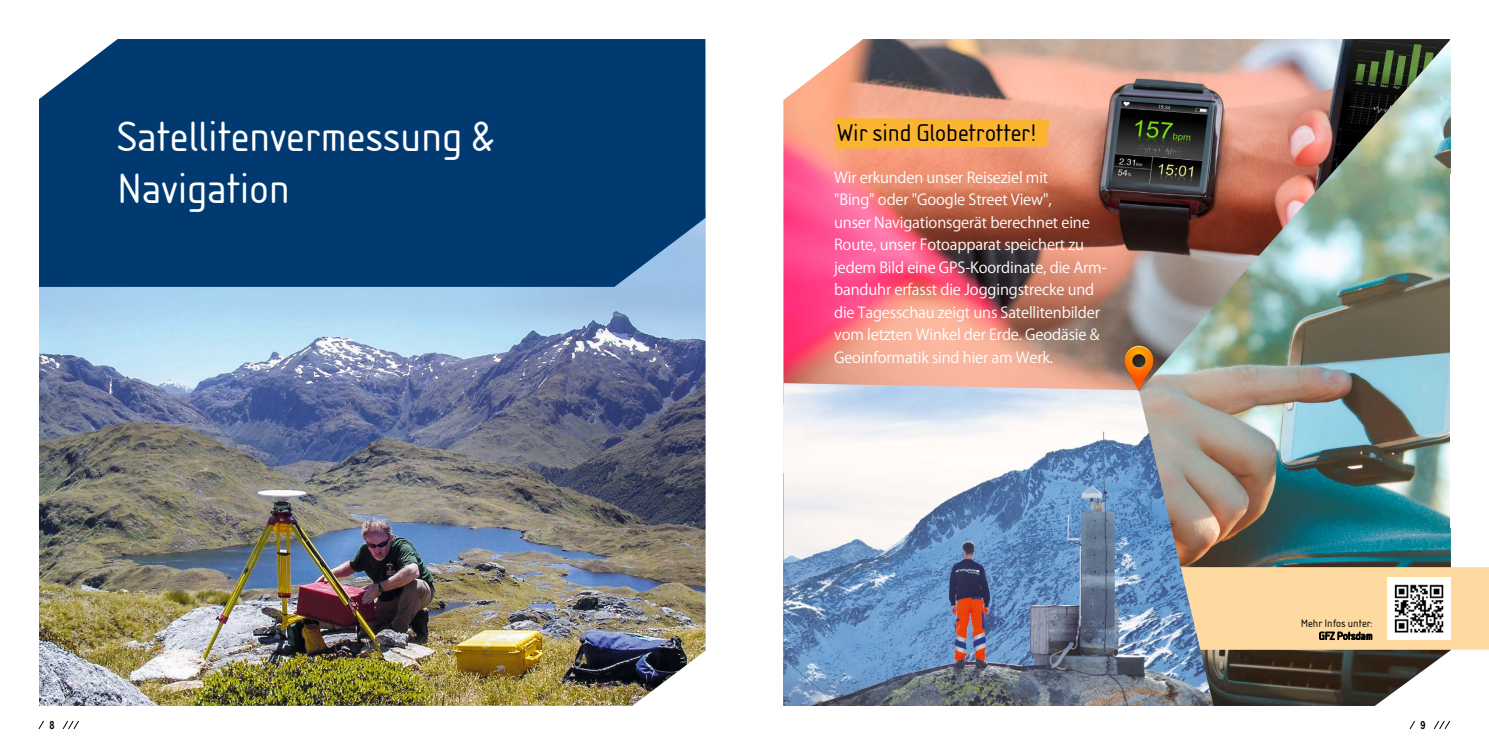
<style>
.page{position:relative;width:1489px;height:745px;background:#fff}
.page>*{position:absolute;margin:0;border:0;box-sizing:border-box;transform-origin:0 0}
.t1{font:43.75px/52.5px "Isonorm D";color:#fff}
.t2{font:25px "Isonorm D";color:#000}
.t3{font:15px/22.5px "Koz Go Pr 6 N";letter-spacing:-.01em;color:#fff}
.t4{font:11.25px/12.5px "Isonorm D";color:#000;text-align:right}
.t5{font:700 11.25px "Arial Narrow";color:#000}
</style>
<div class="page">
<svg style="left:38px;top:720px;width:6px;height:9px"></svg>
<svg style="left:62px;top:720px;width:17px;height:9px"></svg>
<svg style="left:1409px;top:720px;width:6px;height:9px"></svg>
<svg style="left:1433px;top:720px;width:17px;height:9px"></svg>
<img style="left:39px;top:287px;width:666px;height:418px">
<div style="left:39px;top:39px;width:666px;height:248px;background:#003a71"></div>
<div style="left:118px;top:120px;width:300px;height:31px;background:#003a71"></div>
<svg style="left:424px;top:129px;width:36px;height:31px"></svg>
<svg style="left:473px;top:121px;width:21px;height:30px"></svg>
<div style="left:121px;top:173px;width:166px;height:39px;background:#003a71"></div>
<img style="left:784px;top:39px;width:666px;height:666px">
<svg style="left:834px;top:118px;width:215px;height:31px;background:#f9b235"></svg>
<svg style="left:1213px;top:566px;width:275px;height:83px;background:#edd0a3"></svg>
<img style="left:783px;top:383px;width:430px;height:322px">
<img style="left:1159px;top:210px;width:292px;height:346px">
<img style="left:1116px;top:345px;width:45px;height:46px">
<div style="left:1450px;top:174px;width:38px;height:353px;background:#fff"></div>
<h1 class="t1" style="left:117px;top:110px;width:378px">Satellitenvermessung &amp;<br>Navigation</h1>
<h2 class="t2" style="left:837px;top:119px;width:200px">Wir sind Globetrotter!</h2>
<p class="t3" style="left:834px;top:166px;width:274px">Wir erkunden unser Reiseziel mit<br>"Bing" oder "Google Street View",<br>unser Navigationsgerät berechnet eine Route, unser Fotoapparat speichert zu jedem Bild eine GPS-Koordinate, die Arm&shy;banduhr erfasst die Joggingstrecke und die Tagesschau zeigt uns Satellitenbilder vom letzten Winkel der Erde. Geodäsie &amp; Geoinformatik sind hier am Werk.</p>
<p class="t4" style="left:1300px;top:616px;width:73px">Mehr Infos unter:<br>GFZ Potsdam</p>
<p class="t5" style="left:49px;top:715px;width:7px">8</p>
<p class="t5" style="left:1420px;top:715px;width:7px">9</p>
</div>
